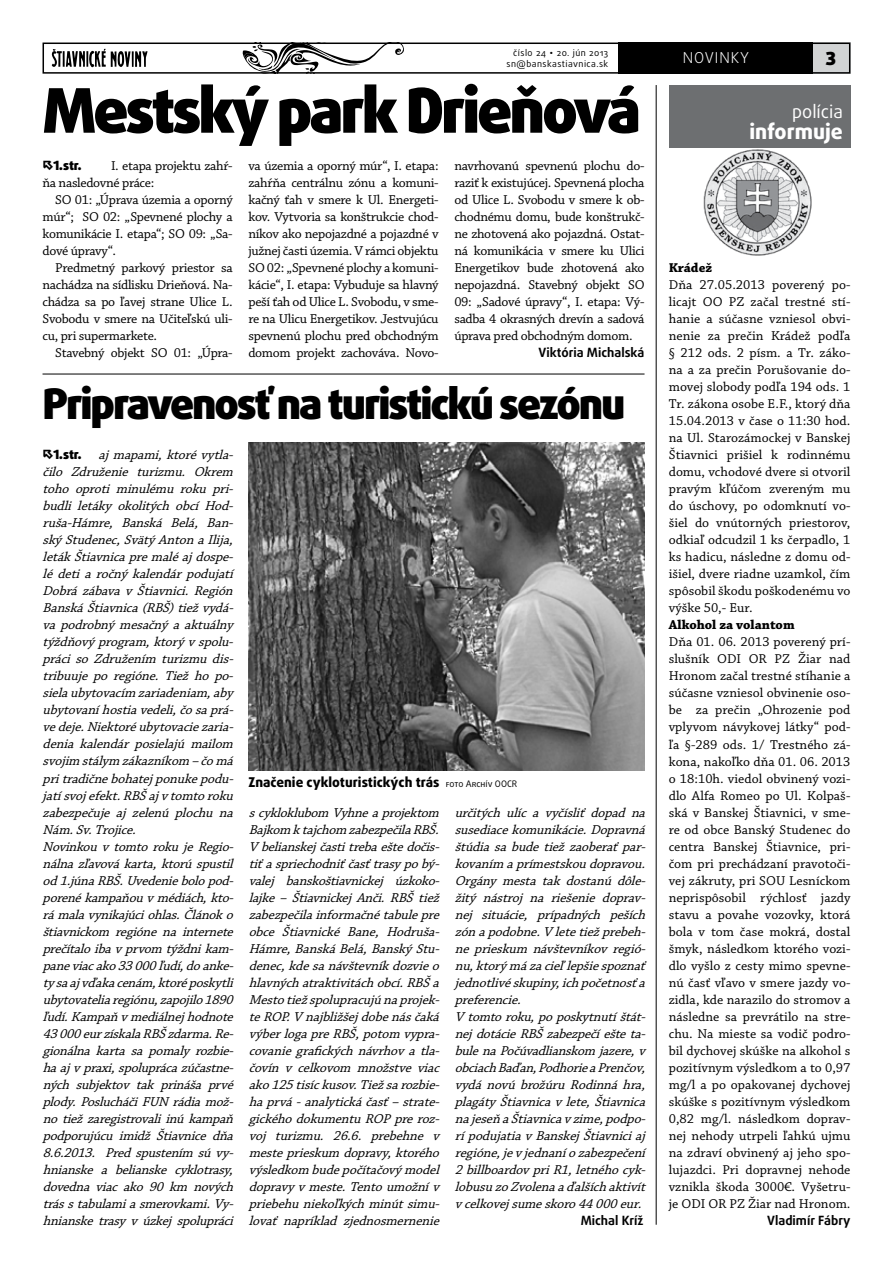
<style>
.page{position:relative;width:893px;height:1263px;background:#fff}
.page>*{position:absolute;margin:0;border:0;box-sizing:border-box;transform-origin:0 0}
.t1{font:900 61.5px "Daxline Pro";letter-spacing:-.05em;color:#000}
.t2{font:900 42px "Daxline Pro";letter-spacing:-.05em;color:#000}
.t3{font:800 21px "Daxline Pro";color:#fff}
.t4{font:18px "Daxline Pro";color:#fff}
.t5{font:900 18px "Daxline Pro";color:#000}
.t6{font:300 15px "Daxline Pro";letter-spacing:.06em;color:#fff}
.t7{font:italic 13.5px/17px "Chaparral Pro Capt";letter-spacing:-.01em;color:#000}
.t8{font:13.5px/17px "Chaparral Pro Capt";letter-spacing:-.025em;color:#000;text-align:justify}
.t9{font:800 13.5px "Daxline Pro";color:#000}
.t10{font:700 13.5px "Chaparral Pro";color:#000}
.t11{font:700 12.75px "Daxline Pro";color:#000}
.t12{font:900 12.75px "Daxline Pro";color:#000}
.t13{font:9px/10.8px "Daxline Pro";letter-spacing:.05em;color:#000;text-align:right}
.s1{font-family:"Gill Sans MT Pro"}
.s2{font-weight:400;font-size:9px}
</style>
<div class="page">
<div style="left:804px;top:43px;width:46px;height:31px;background:#d1d3d4"></div>
<svg style="left:242px;top:46px;width:162px;height:25px"></svg>
<div style="left:43px;top:43px;width:807px;height:31px;border:2px solid #000"></div>
<div style="left:619px;top:43px;width:194px;height:31px;background:#000"></div>
<svg style="left:51px;top:49px;width:97px;height:18px"></svg>
<div style="left:669px;top:85px;width:181px;height:62px;background:#6d6f71"></div>
<hr style="left:656px;top:85px;width:1px;height:1140px;background:#000">
<hr style="left:43px;top:374px;width:601px;height:1px;background:#000">
<img style="left:703px;top:149px;width:109px;height:106px">
<img style="left:248px;top:443px;width:396px;height:328px">
<p class="t13" style="left:507px;top:48px;width:103px">číslo 24 <span class="s1">•</span> 20. jún 2013 sn@banskastiavnica.sk</p>
<h1 class="t1" style="left:43px;top:70px;width:600px">Mestský park Drieňová</h1>
<p class="t8" style="left:43px;top:158px;width:192px;text-indent:68px">I. etapa projektu zahŕ&shy;ňa nasledovné práce:</p>
<p class="t8" style="left:43px;top:192px;width:192px;text-indent:13px">SO 01: „Úprava územia a oporný múr“; SO 02: „Spevnené plochy a komunikácie I. etapa“; SO 09: „Sa&shy;dové úpravy“.</p>
<p class="t8" style="left:43px;top:260px;width:192px;text-indent:13px">Predmetný parkový priestor sa nachádza na sídlisku Drieňová. Na&shy;chádza sa po ľavej strane Ulice L.<br>Svobodu v smere na Učiteľskú uli&shy;cu, pri supermarkete.</p>
<p class="t8" style="left:55px;top:345px;width:179px">Stavebný objekt SO 01: „Úpra-</p>
<p class="t12" style="left:43px;top:157px;width:41px">•1.str.</p>
<p class="t8" style="left:248px;top:158px;width:192px">va územia a oporný múr“, I. etapa: zahŕňa centrálnu zónu a komuni&shy;kačný ťah v smere k Ul. Energeti&shy;kov. Vytvoria sa konštrukcie chod&shy;níkov ako nepojazdné a pojazdné v južnej časti územia. V rámci objektu SO 02: „Spevnené plochy a komuni&shy;kácie“, I. etapa: Vybuduje sa hlavný peší ťah od Ulice L. Svobodu, v sme&shy;re na Ulicu Energetikov. Jestvujúcu spevnenú plochu pred obchodným domom projekt zachováva. Novo-</p>
<p class="t8" style="left:454px;top:158px;width:192px">navrhovanú spevnenú plochu do&shy;raziť k existujúcej. Spevnená plocha od Ulice L. Svobodu v smere k ob&shy;chodnému domu, bude konštrukč&shy;ne zhotovená ako pojazdná. Ostat&shy;ná komunikácia v smere ku Ulici Energetikov bude zhotovená ako nepojazdná. Stavebný objekt SO 09: „Sadové úpravy“, I. etapa: Vý&shy;sadba 4 okrasných drevín a sadová úprava pred obchodným domom.</p>
<p class="t11" style="left:538px;top:344px;width:108px">Viktória Michalská</p>
<h2 class="t2" style="left:43px;top:376px;width:584px">Pripravenosť na turistickú sezónu</h2>
<p class="t7" style="left:43px;top:447px;width:196px;text-indent:56px">aj mapami,ktorévytla&shy;čilo Združenie turizmu. Okrem toho oproti minulému roku pri&shy;budli letáky okolitých obcí Hod&shy;ruša-Hámre, Banská Belá, Ban&shy;skýStudenec,SvätýAntonaIlija, letákŠtiavnicapremaléaj dospe&shy;lé deti a ročný kalendár poduj atí<br>Dobrá zábava v Štiavnici. Región<br>BanskáŠtiavnica(RBŠ)tiežvydá&shy;va podrobný mesačný a aktuálny týždňovýprogram,ktorývspolu&shy;práci so Združením turizmu dis&shy;tribuuje po regióne. Tiež ho po&shy;sielaubytovacím zariadeniam,aby ubytovaníhostiavedeli,čosaprá&shy;vedeje.Niektoréubytovaciezaria&shy;denia kalendár posielajú mailom svojim stálym zákazníkom –čomá pritradičnebohatej ponukepodu&shy;jatísvoj efekt.RBŠaj vtomtoroku zabezpečuje aj zelenú plochu na<br>Nám.Sv.Troj ice.<br>Novinkou v tomto roku je Regio&shy;nálnazľavovákarta,ktorúspustil od1.júnaRBŠ.Uvedeniebolopod&shy;porenékampaňouvmédiách,kto&shy;rámalavynikajúciohlas.Článoko štiavnickom regióne na internete prečítaloibavprvom týždnikam&shy;paneviacako33000ľudí,doanke&shy;tysaaj vďakacenám,ktoréposkytli ubytovateliaregiónu,zapojilo1890 ľudí.Kampaňvmediálnej hodnote<br>43000eurzískalaRBŠzdarma.Re&shy;gionálna karta sa pomaly rozbie&shy;haaj vpraxi,spoluprácazúčastne&shy;ných subjektov tak prináša prvé plody.PoslucháčiFUN rádiamož&shy;notiežzaregistrovaliinúkampaň podporuj úcu imidž Štiavnice dňa<br>8.6.2013. Predspustením súvy&shy;hnianske a belianske cyklotrasy, dovedna viac ako 90 km nových trásstabulamiasmerovkami.Vy&shy;hnianske trasy v úzkej spolupráci</p>
<p class="t12" style="left:43px;top:446px;width:41px">•1.str.</p>
<p class="t9" style="left:248px;top:773px;width:270px">Značenie cykloturistických trás <span class="s2">foto Archív OOCR</span></p>
<p class="t7" style="left:249px;top:804px;width:196px;text-align:justify">scykloklubom Vyhneaproj ektom Bajkom ktaj chom zabezpečilaRBŠ.<br>Vbelianskej častitrebaeštedočis&shy;tiťaspriechodniťčasťtrasypobý&shy;valej banskoštiavnickej úzkoko&shy;lajke – Štiavnickej Anči. RBŠ tiež zabezpečilainformačnétabulepre obce Štiavnické Bane, Hodruša-Hámre,BanskáBelá,BanskýStu&shy;denec,kdesanávštevníkdozvieo hlavnýchatraktivitáchobcí.RBŠa Mestotiežspolupracujúnaprojek&shy;teROP.V najbližšej dobenásčaká výberlogapreRBŠ,potom vypra&shy;covaniegrafickýchnávrhovatla&shy;čovín v celkovom množstve viac ako125tisíckusov.Tiežsarozbie&shy;haprvá-analytickáčasť–strate&shy;gickéhodokumentuROPpreroz&shy;voj turizmu. 26.6. prebehne v mesteprieskum dopravy,ktorého výsledkom budepočítačovýmodel dopravyvmeste.Tentoumožnív priebehuniekoľkýchminútsimu&shy;lovať napríklad zjednosmernenie</p>
<p class="t7" style="left:455px;top:804px;width:196px">určitých ulíc a vyčísliť dopad na susediacekomunikácie.Dopravná štúdiasabudetiežzaoberaťpar&shy;kovaním aprímestskoudopravou.<br>Orgány mesta tak dostanú dôle&shy;žitý nástroj na riešenie doprav&shy;nej situácie, prípadných peších zónapodobne.V letetiežprebeh&shy;ne prieskum návštevníkov regió&shy;nu,ktorýmázacieľlepšiespoznať jednotlivéskupiny,ichpočetnosťa preferencie.<br>Vtomtoroku,poposkytnutíštát&shy;nej dotácieRBŠzabezpečíešteta&shy;bulenaPočúvadlianskom jazere,v obciachBaďan,PodhorieaPrenčov, vydá novú brožúru Rodinná hra, plagátyŠtiavnicavlete,Štiavnica najeseňaŠtiavnicavzime,podpo&shy;rípoduj atiavBanskej Štiavniciaj regióne,jevjednaníozabezpečení<br>2billboardovpriR1,letnéhocyk&shy;lobusuzoZvolenaaďalšíchaktivít vcelkovej sumeskoro44000eur.</p>
<p class="t11" style="left:581px;top:1212px;width:64px">Michal Kríž</p>
<p class="t6" style="left:683px;top:48px;width:68px">NOVI NKY</p>
<h3 class="t5" style="left:826px;top:47px;width:12px">3</h3>
<h3 class="t4" style="left:792px;top:99px;width:52px">polícia</h3>
<h3 class="t3" style="left:749px;top:117px;width:95px">informuje</h3>
<p class="t10" style="left:669px;top:260px;width:45px">Krádež</p>
<p class="t8" style="left:669px;top:277px;width:183px">Dňa 27.05.2013 poverený po&shy;licajt OO PZ začal trestné stí&shy;hanie a súčasne vzniesol obvi&shy;nenie za prečin Krádež podľa § 212 ods. 2 písm. a Tr. záko&shy;na a za prečin Porušovanie do&shy;movej slobody podľa 194 ods. 1<br>Tr. zákona osobe E.F., ktorý dňa 15.04.2013 v čase o 11:30 hod. na Ul. Starozámockej v Banskej Štiavnici prišiel k rodinnému domu, vchodové dvere si otvoril pravým kľúčom zvereným mu do úschovy, po odomknutí vo&shy;šiel do vnútorných priestorov, odkiaľ odcudzil 1 ks čerpadlo, 1 ks hadicu, následne z domu od&shy;išiel, dvere riadne uzamkol, čím spôsobil škodu poškodenému vo výške 50,- Eur.</p>
<p class="t10" style="left:669px;top:617px;width:127px">Alkohol za volantom</p>
<p class="t8" style="left:669px;top:634px;width:183px">Dňa 01. 06. 2013 poverený prí&shy;slušník ODI OR PZ Žiar nad Hronom začal trestné stíhanie a súčasne vzniesol obvinenie oso&shy;be za prečin „Ohrozenie pod vplyvom návykovej látky“ pod&shy;ľa §-289 ods. 1/ Trestného zá&shy;kona, nakoľko dňa 01. 06. 2013 o 18:10h. viedol obvinený vozi&shy;dlo Alfa Romeo po Ul. Kolpaš&shy;ská v Banskej Štiavnici, v sme&shy;re od obce Banský Studenec do centra Banskej Štiavnice, pri&shy;čom pri prechádzaní pravotoči&shy;vej zákruty, pri SOU Lesníckom neprispôsobil rýchlosť jazdy stavu a povahe vozovky, ktorá bola v tom čase mokrá, dostal šmyk, následkom ktorého vozi&shy;dlo vyšlo z cesty mimo spevne&shy;nú časť vľavo v smere jazdy vo&shy;zidla, kde narazilo do stromov a následne sa prevrátilo na stre&shy;chu. Na mieste sa vodič podro&shy;bil dychovej skúške na alkohol s pozitívnym výsledkom a to 0,97 mg/l a po opakovanej dychovej skúške s pozitívnym výsledkom 0,82 mg/l. následkom doprav&shy;nej nehody utrpeli ľahkú ujmu na zdraví obvinený aj jeho spo&shy;lujazdci. Pri dopravnej nehode vznikla škoda 3000€. Vyšetru&shy;je ODI OR PZ Žiar nad Hronom.</p>
<p class="t11" style="left:767px;top:1212px;width:85px">Vladimír Fábry</p>
</div>
